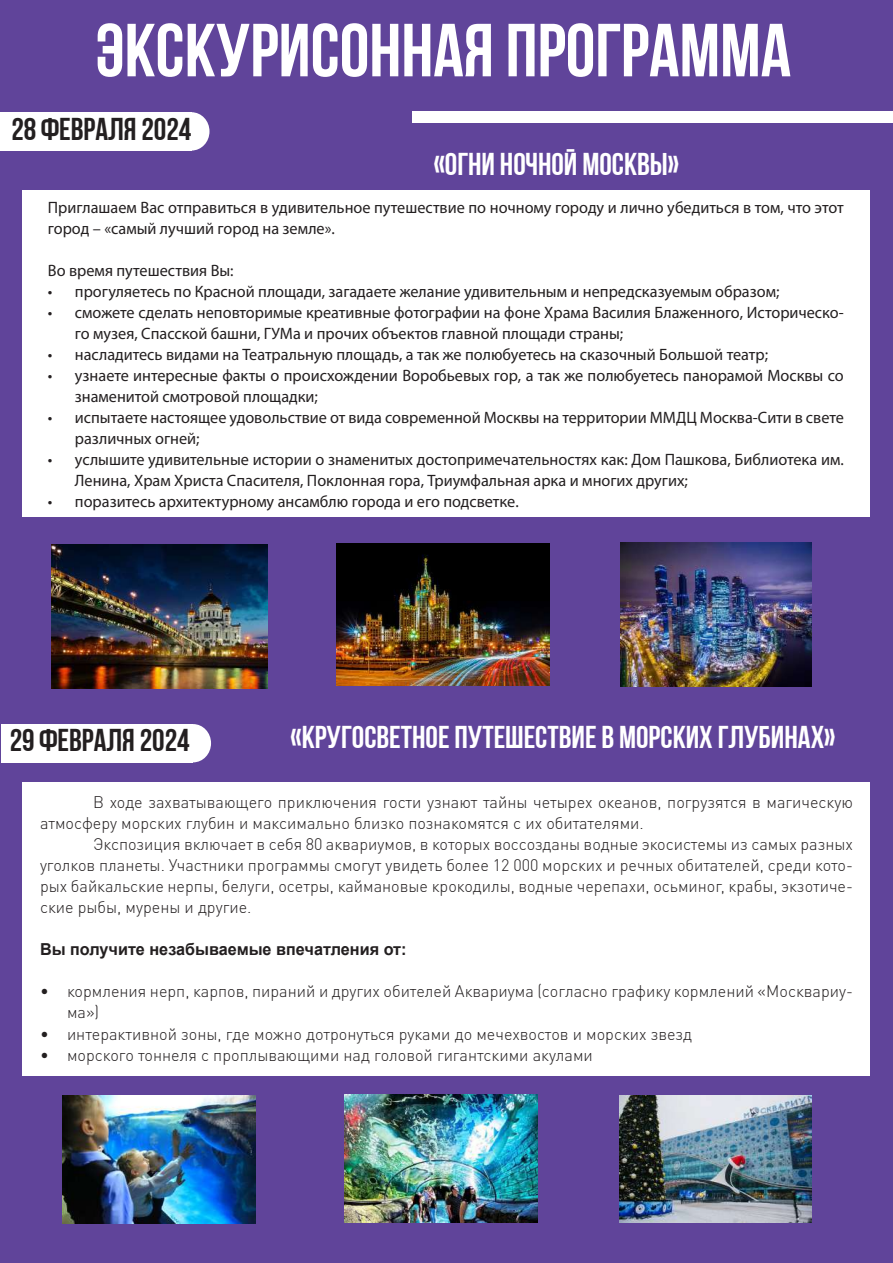
<style>
.page{position:relative;width:893px;height:1263px;background:#60449a}
.page>*{position:absolute;margin:0;border:0;box-sizing:border-box;transform-origin:0 0}
.t1{font:75px "Bebas Neue Cyrillic";color:#fff}
.t2{font:31.5px "Bebas Neue Cyrillic";color:#fff}
.t3{font:31.5px "Bebas Neue Cyrillic";color:#231f20}
.t4{font:16.5px/21px "Myriad Pro";color:#231f20}
.t5{font:300 16.5px/21px "DIN Cyr";color:#231f20}
.t6{font:700 16.5px "Arial";color:#231f20}
</style>
<div class="page">
<div style="left:412px;top:111px;width:481px;height:11px;background:#fff"></div>
<div style="left:0;top:112px;width:191px;height:39px;background:#fff"></div>
<div style="left:174px;top:112px;width:35px;height:39px;background:#fff;border-radius:50%"></div>
<div style="left:23px;top:782px;width:847px;height:294px;background:#fff"></div>
<div style="left:23px;top:190px;width:847px;height:327px;background:#fff"></div>
<div style="left:1px;top:724px;width:192px;height:38px;background:#fff"></div>
<div style="left:175px;top:724px;width:36px;height:38px;background:#fff;border-radius:50%"></div>
<img style="left:51px;top:544px;width:216px;height:144px">
<img style="left:620px;top:543px;width:192px;height:143px">
<img style="left:336px;top:543px;width:214px;height:143px">
<img style="left:345px;top:1094px;width:192px;height:129px">
<img style="left:63px;top:1095px;width:192px;height:128px">
<img style="left:619px;top:1095px;width:192px;height:128px">
<h1 class="t1" style="left:95px;top:9px;width:697px">ЭКСКУРИСОННАя ПРОГРАММА</h1>
<h2 class="t3" style="left:11px;top:112px;width:181px">28 февраля 2024</h2>
<h2 class="t2" style="left:434px;top:147px;width:247px">«Огни ночной москвы»</h2>
<p class="t4" style="left:48px;top:197px;width:797px">Приглашаем Вас отправиться в удивительное путешествие по ночному городу и лично убедиться в том, что этот город – «самый лучший город на земле».</p>
<p class="t4" style="left:48px;top:260px;width:187px">Во время путешествия Вы:</p>
<p class="t4" style="left:48px;top:281px;width:733px">• прогуляетесь по Красной площади, загадаете желание удивительным и непредсказуемым образом;</p>
<p class="t4" style="left:75px;top:302px;width:770px;text-indent:-27px">• сможете сделать неповторимые креативные фотографии на фоне Храма Василия Блаженного, Историческо&shy;го музея, Спасской башни, ГУМа и прочих объектов главной площади страны;</p>
<p class="t4" style="left:48px;top:344px;width:722px">• насладитесь видами на Театральную площадь, а так же полюбуетесь на сказочный Большой театр;</p>
<p class="t4" style="left:75px;top:365px;width:770px;text-indent:-27px">• узнаете интересные факты о происхождении Воробьевых гор, а так же полюбуетесь панорамой Москвы со знаменитой смотровой площадки;</p>
<p class="t4" style="left:75px;top:407px;width:770px;text-indent:-27px">• испытаете настоящее удовольствие от вида современной Москвы на территории ММДЦ Москва-Сити в свете различных огней;</p>
<p class="t4" style="left:75px;top:449px;width:770px;text-indent:-27px">• услышите удивительные истории о знаменитых достопримечательностях как: Дом Пашкова, Библиотека им.<br>Ленина, Храм Христа Спасителя, Поклонная гора, Триумфальная арка и многих других;</p>
<p class="t4" style="left:48px;top:491px;width:472px">• поразитесь архитектурному ансамблю города и его подсветке.</p>
<h2 class="t3" style="left:10px;top:722px;width:181px">29 февраля 2024</h2>
<h2 class="t2" style="left:291px;top:720px;width:546px">«Кругосветное путешествие в морских глубинах»</h2>
<p class="t5" style="left:40px;top:792px;width:814px;text-indent:53px">В ходе захватывающего приключения гости узнают тайны четырех океанов, погрузятся в магическую атмосферу морских глубин и максимально близко познакомятся с их обитателями.</p>
<p class="t5" style="left:40px;top:834px;width:814px;text-align:justify;text-indent:53px">Экспозиция включает в себя 80 аквариумов, в которых воссозданы водные экосистемы из самых разных уголков планеты. Участники программы смогут увидеть более 12 000 морских и речных обитателей, среди кото&shy;рых байкальские нерпы, белуги, осетры, каймановые крокодилы, водные черепахи, осьминог, крабы, экзотиче&shy;ские рыбы, мурены и другие.</p>
<p class="t6" style="left:40px;top:938px;width:368px">Вы получите незабываемые впечатления от:</p>
<p class="t5" style="left:67px;top:981px;width:787px;text-indent:-27px">• кормления нерп, карпов, пираний и других обителей Аквариума (согласно графику кормлений «Москвариу&shy;ма»)</p>
<p class="t5" style="left:40px;top:1023px;width:653px">• интерактивной зоны, где можно дотронуться руками до мечехвостов и морских звезд</p>
<p class="t5" style="left:40px;top:1044px;width:554px">• морского тоннеля с проплывающими над головой гигантскими акулами</p>
</div>
